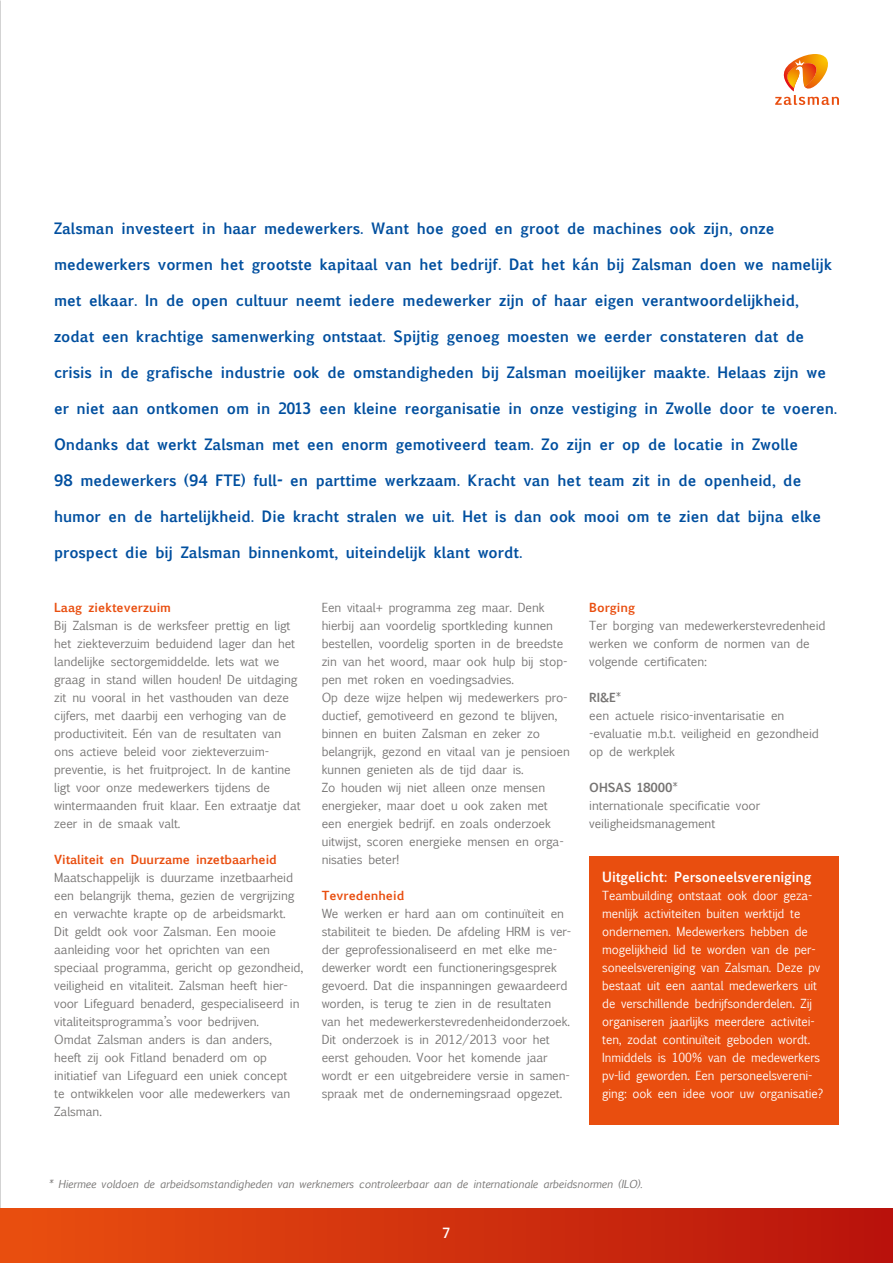
<style>
.page{position:relative;width:893px;height:1263px;background:#fff}
.page>*{position:absolute;margin:0;border:0;box-sizing:border-box;transform-origin:0 0}
.t1{font:700 15px "Euphemia UCAS";color:#004f9f}
.t2{font:700 13.5px "Euphemia UCAS";letter-spacing:-.01em;color:#fff}
.t3{font:12px/18px "Euphemia UCAS";letter-spacing:-.01em;color:#767473}
.t4{font:12px/18px "Euphemia UCAS";letter-spacing:-.01em;color:#fff}
.t5{font:700 12px "Euphemia UCAS";color:#e94e0f}
.t6{font:italic 10.5px "Euphemia UCAS";letter-spacing:-.01em;color:#767473}
.s1{font-weight:700}
</style>
<div class="page">
<img style="left:0;top:0;width:1px;height:1263px">
<div style="left:0;top:1208px;width:893px;height:55px;background:linear-gradient(to right,#ea4f10,#b8130c)"></div>
<svg style="left:775px;top:54px;width:64px;height:51px"></svg>
<div style="left:589px;top:856px;width:250px;height:268px;background:#e94e0f"></div>
<p class="t1" style="left:54px;top:217px;width:722px">Zalsman investeert in haar medewerkers. Want hoe goed en groot de machines ook zijn, onze</p>
<p class="t1" style="left:54px;top:253px;width:780px">medewerkers vormen het grootste kapitaal van het bedrijf. Dat het kán bij Zalsman doen we namelijk</p>
<p class="t1" style="left:54px;top:289px;width:746px">met elkaar. In de open cultuur neemt iedere medewerker zijn of haar eigen verantwoordelijkheid,</p>
<p class="t1" style="left:54px;top:325px;width:752px">zodat een krachtige samenwerking ontstaat. Spijtig genoeg moesten we eerder constateren dat de</p>
<p class="t1" style="left:54px;top:361px;width:774px">crisis in de grafische industrie ook de omstandigheden bij Zalsman moeilijker maakte. Helaas zijn we</p>
<p class="t1" style="left:54px;top:397px;width:785px">er niet aan ontkomen om in 2013 een kleine reorganisatie in onze vestiging in Zwolle door te voeren.</p>
<p class="t1" style="left:54px;top:433px;width:746px">Ondanks dat werkt Zalsman met een enorm gemotiveerd team. Zo zijn er op de locatie in Zwolle</p>
<p class="t1" style="left:54px;top:469px;width:749px">98 medewerkers (94 FTE) full- en parttime werkzaam. Kracht van het team zit in de openheid, de</p>
<p class="t1" style="left:54px;top:505px;width:769px">humor en de hartelijkheid. Die kracht stralen we uit. Het is dan ook mooi om te zien dat bijna elke</p>
<p class="t1" style="left:54px;top:541px;width:470px">prospect die bij Zalsman binnenkomt, uiteindelijk klant wordt.</p>
<p class="t5" style="left:54px;top:598px;width:118px">Laag ziekteverzuim</p>
<p class="t3" style="left:54px;top:616px;width:248px">Bij Zalsman is de werksfeer prettig en ligt het ziekteverzuim beduidend lager dan het landelijke sectorgemiddelde. Iets wat we graag in stand willen houden! De uitdaging zit nu vooral in het vasthouden van deze cijfers, met daarbij een verhoging van de productiviteit. Eén van de resultaten van ons actieve beleid voor ziekteverzuim&shy;preventie, is het fruitproject. In de kantine ligt voor onze medewerkers tijdens de wintermaanden fruit klaar. Een extraatje dat zeer in de smaak valt.</p>
<p class="t5" style="left:54px;top:850px;width:224px">Vitaliteit en Duurzame inzetbaarheid</p>
<p class="t3" style="left:54px;top:868px;width:251px">Maatschappelijk is duurzame inzetbaarheid een belangrijk thema, gezien de vergrijzing en verwachte krapte op de arbeidsmarkt.<br>Dit geldt ook voor Zalsman. Een mooie aanleiding voor het oprichten van een speciaal programma, gericht op gezondheid, veiligheid en vitaliteit. Zalsman heeft hier&shy;voor Lifeguard benaderd, gespecialiseerd in vitaliteitsprogramma’s voor bedrijven.<br>Omdat Zalsman anders is dan anders,<br>heeft zij ook Fitland benaderd om op initiatief van Lifeguard een uniek concept<br>te ontwikkelen voor alle medewerkers van Zalsman.</p>
<p class="t3" style="left:322px;top:598px;width:250px">Een vitaal+ programma zeg maar. Denk hierbij aan voordelig sportkleding kunnen bestellen, voordelig sporten in de breedste zin van het woord, maar ook hulp bij stop&shy;pen met roken en voedingsadvies.<br>Op deze wijze helpen wij medewerkers pro&shy;ductief, gemotiveerd en gezond te blijven, binnen en buiten Zalsman en zeker zo belangrijk, gezond en vitaal van je pensioen kunnen genieten als de tijd daar is.<br>Zo houden wij niet alleen onze mensen energieker, maar doet u ook zaken met een energiek bedrijf. en zoals onderzoek uitwijst, scoren energieke mensen en orga&shy;nisaties beter!</p>
<p class="t5" style="left:322px;top:886px;width:84px">Tevredenheid</p>
<p class="t3" style="left:322px;top:904px;width:251px">We werken er hard aan om continuïteit en stabiliteit te bieden. De afdeling HRM is ver&shy;der geprofessionaliseerd en met elke me&shy;dewerker wordt een functioneringsgesprek gevoerd. Dat die inspanningen gewaardeerd worden, is terug te zien in de resultaten van het medewerkerstevredenheidonderzoek.<br>Dit onderzoek is in 2012/2013 voor het eerst gehouden. Voor het komende jaar wordt er een uitgebreidere versie in samen&shy;spraak met de ondernemingsraad opgezet.</p>
<p class="t5" style="left:589px;top:598px;width:47px">Borging</p>
<p class="t3" style="left:589px;top:616px;width:238px">Ter borging van medewerkerstevredenheid werken we conform de normen van de volgende certificaten:</p>
<p class="t3" style="left:589px;top:688px;width:231px"><span class="s1">RI&amp;E</span>*<br>een actuele risico-inventarisatie en -evaluatie m.b.t. veiligheid en gezondheid op de werkplek</p>
<p class="t3" style="left:589px;top:778px;width:172px"><span class="s1">OHSAS 18000</span>*<br>internationale specificatie voor veiligheidsmanagement</p>
<p class="t2" style="left:602px;top:867px;width:211px">Uitgelicht: Personeelsvereniging</p>
<p class="t4" style="left:602px;top:886px;width:223px">Teambuilding ontstaat ook door geza&shy;menlijk activiteiten buiten werktijd te ondernemen. Medewerkers hebben de mogelijkheid lid te worden van de per&shy;soneelsvereniging van Zalsman. Deze pv bestaat uit een aantal medewerkers uit de verschillende bedrijfsonderdelen. Zij organiseren jaarlijks meerdere activitei&shy;ten, zodat continuïteit geboden wordt.<br>Inmiddels is 100% van de medewerkers pv-lid geworden. Een personeelsvereni&shy;ging: ook een idee voor uw organisatie?</p>
<p class="t6" style="left:48px;top:1177px;width:596px">* Hiermee voldoen de arbeidsomstandigheden van werknemers controleerbaar aan de internationale arbeidsnormen (ILO).</p>
<p class="t2" style="left:442px;top:1222px;width:9px">7</p>
</div>
